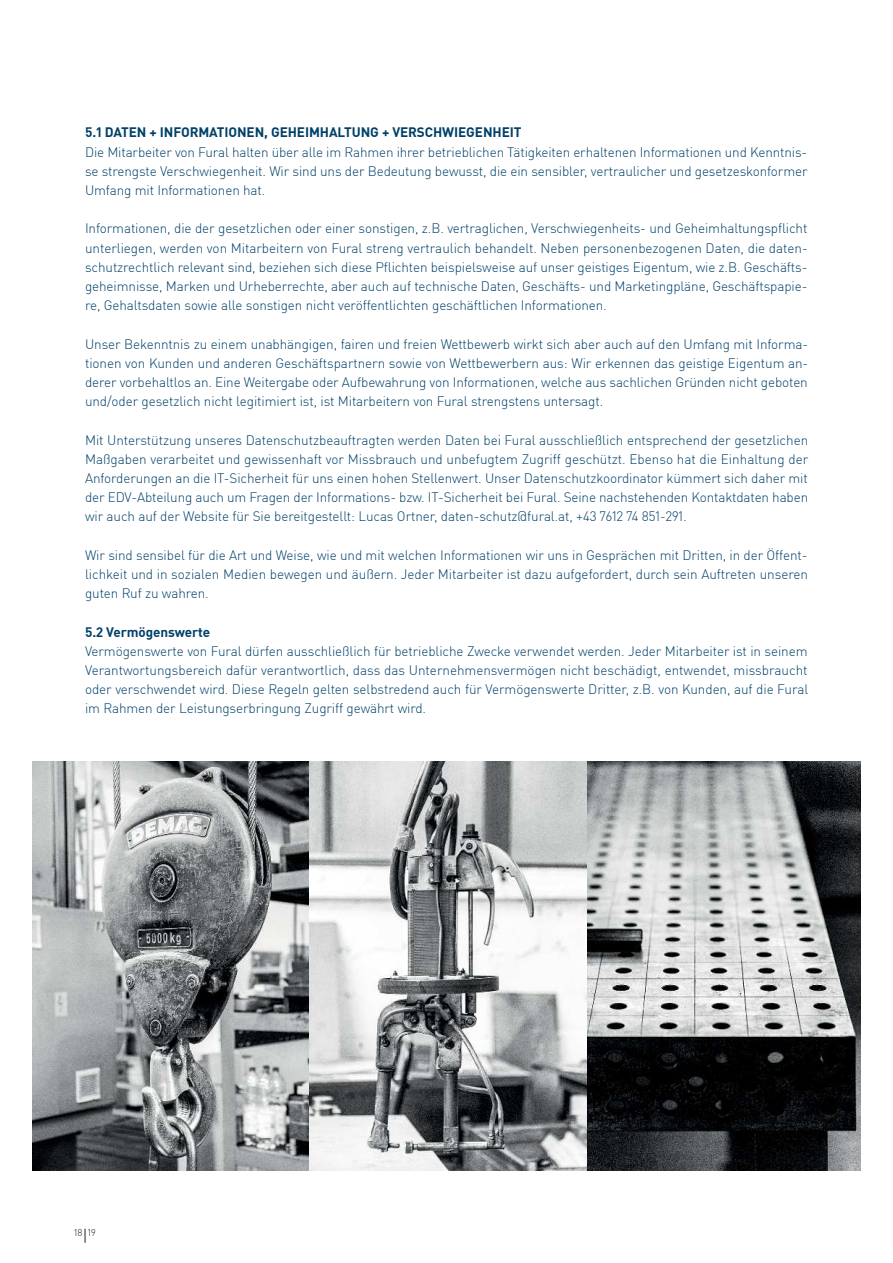
<style>
.page{position:relative;width:893px;height:1263px;background:#fff}
.page>*{position:absolute;margin:0;border:0;box-sizing:border-box;transform-origin:0 0}
.t1{font:300 13.5px/19.2px "DIN Pro";letter-spacing:-.01em;color:#004068;text-align:justify}
.t2{font:700 13.5px "DIN Pro";letter-spacing:-.005em;color:#004068}
.t3{font:300 9.6px "DIN Pro";color:#221f1f}
</style>
<div class="page">
<img style="left:33px;top:761px;width:827px;height:409px">
<svg style="left:85px;top:1229px;width:1px;height:13px"></svg>
<p class="t2" style="left:85px;top:122px;width:438px">5.1 DATEN + INFORMATIONEN, GEHEIMHALTUNG + VERSCHWIEGENHEIT</p>
<p class="t1" style="left:85px;top:143px;width:724px">Die Mitarbeiter von Fural halten über alle im Rahmen ihrer betrieblichen Tätigkeiten erhaltenen Informationen und Kenntnis&shy;se strengste Verschwiegenheit. Wir sind uns der Bedeutung bewusst, die ein sensibler, vertraulicher und gesetzeskonformer Umfang mit Informationen hat.</p>
<p class="t1" style="left:85px;top:218px;width:724px">Informationen, die der gesetzlichen oder einer sonstigen, z.B. vertraglichen, Verschwiegenheits- und Geheimhaltungsp昀氀icht unterliegen, werden von Mitarbeitern von Fural streng vertraulich behandelt. Neben personenbezogenen Daten, die daten&shy;schutzrechtlich relevant sind, beziehen sich diese P昀氀ichten beispielsweise auf unser geistiges Eigentum, wie z.B. Geschäfts&shy;geheimnisse, Marken und Urheberrechte, aber auch auf technische Daten, Geschäfts- und Marketingpläne, Geschäftspapie&shy;re, Gehaltsdaten sowie alle sonstigen nicht veröffentlichten geschäftlichen Informationen.</p>
<p class="t1" style="left:85px;top:335px;width:725px">Unser Bekenntnis zu einem unabhängigen, fairen und freien Wettbewerb wirkt sich aber auch auf den Umfang mit Informa&shy;tionen von Kunden und anderen Geschäftspartnern sowie von Wettbewerbern aus: Wir erkennen das geistige Eigentum an&shy;derer vorbehaltlos an. Eine Weitergabe oder Aufbewahrung von Informationen, welche aus sachlichen Gründen nicht geboten und/oder gesetzlich nicht legitimiert ist, ist Mitarbeitern von Fural strengstens untersagt.</p>
<p class="t1" style="left:85px;top:431px;width:725px">Mit Unterstützung unseres Datenschutzbeauftragten werden Daten bei Fural ausschließlich entsprechend der gesetzlichen Maßgaben verarbeitet und gewissenhaft vor Missbrauch und unbefugtem Zugriff geschützt. Ebenso hat die Einhaltung der Anforderungen an die IT-Sicherheit für uns einen hohen Stellenwert. Unser Datenschutzkoordinator kümmert sich daher mit der EDV-Abteilung auch um Fragen der Informations- bzw. IT-Sicherheit bei Fural. Seine nachstehenden Kontaktdaten haben wir auch auf der Website für Sie bereitgestellt: Lucas Ortner, daten-schutz@fural.at, +43 7612 74 851-291.</p>
<p class="t1" style="left:85px;top:546px;width:724px">Wir sind sensibel für die Art und Weise, wie und mit welchen Informationen wir uns in Gesprächen mit Dritten, in der Öffent&shy;lichkeit und in sozialen Medien bewegen und äußern. Jeder Mitarbeiter ist dazu aufgefordert, durch sein Auftreten unseren guten Ruf zu wahren.</p>
<p class="t2" style="left:85px;top:621px;width:127px">5.2 Vermögenswerte</p>
<p class="t1" style="left:85px;top:640px;width:725px">Vermögenswerte von Fural dürfen ausschließlich für betriebliche Zwecke verwendet werden. Jeder Mitarbeiter ist in seinem Verantwortungsbereich dafür verantwortlich, dass das Unternehmensvermögen nicht beschädigt, entwendet, missbraucht oder verschwendet wird. Diese Regeln gelten selbstredend auch für Vermögenswerte Dritter, z.B. von Kunden, auf die Fural im Rahmen der Leistungserbringung Zugriff gewährt wird.</p>
<p class="t3" style="left:74px;top:1225px;width:10px">18</p>
<p class="t3" style="left:88px;top:1225px;width:9px">19</p>
</div>
